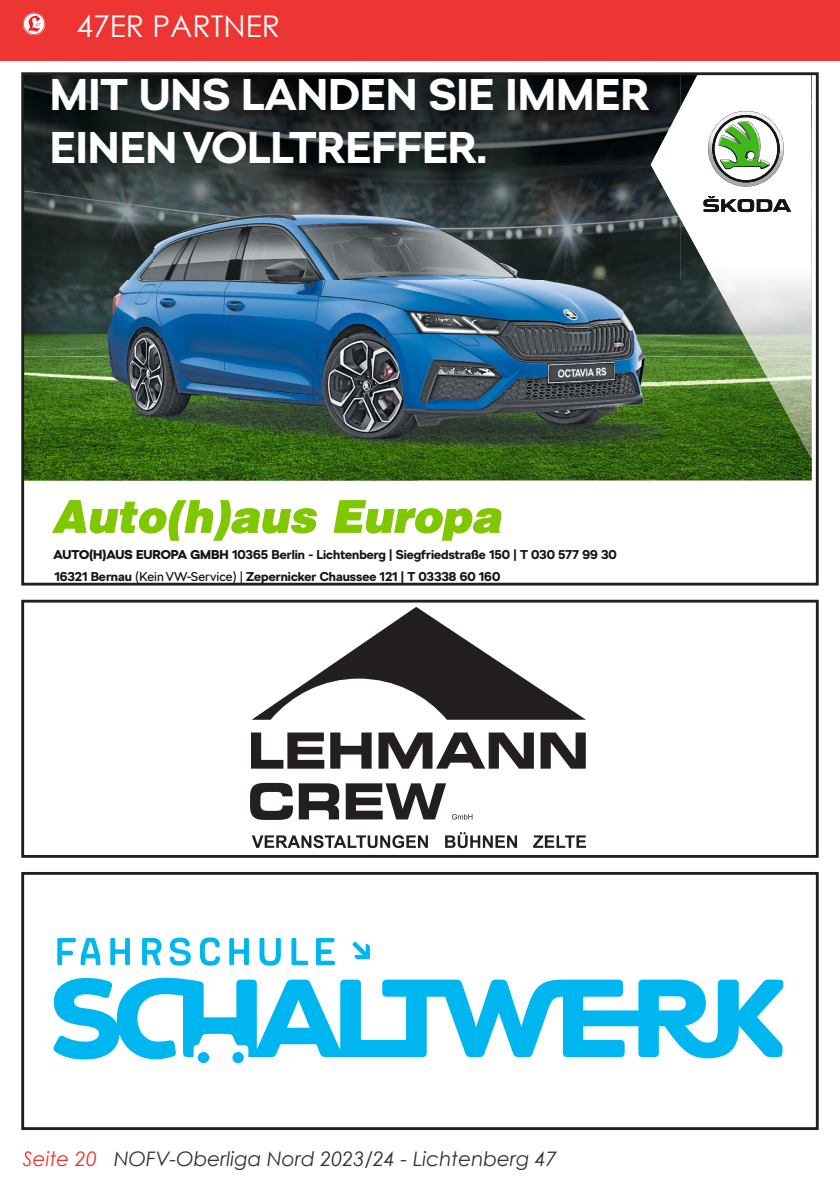
<style>
.page{position:relative;width:840px;height:1191px;background:#fff}
.page>*{position:absolute;margin:0;border:0;box-sizing:border-box;transform-origin:0 0}
.t1{font:700 44px/52.8px "SKODA Next";color:#fff}
.t2{font:30px "Century Gothic";color:#fff}
.t3{font:italic 20px "Century Gothic";color:#2f3336}
.t4{font:700 12.6px/21.6px "SKODA Next";color:#131413}
.s1{font-weight:900}
.s2{font-weight:400}
.s3{color:#ed3533}
</style>
<div class="page">
<div style="left:0;top:0;width:839px;height:61px;background:#ed3533"></div>
<svg style="left:23px;top:13px;width:22px;height:22px"></svg>
<svg style="left:57px;top:937px;width:313px;height:28px"></svg>
<svg style="left:53px;top:977px;width:730px;height:86px;fill:#00b6f0"></svg>
<div style="left:21px;top:872px;width:797px;height:258px;border:3px solid #231f20"></div>
<svg style="left:251px;top:732px;width:334px;height:36px"></svg>
<svg style="left:250px;top:783px;width:222px;height:37px"></svg>
<svg style="left:252px;top:832px;width:333px;height:16px"></svg>
<svg style="left:252px;top:607px;width:333px;height:113px"></svg>
<div style="left:21px;top:600px;width:797px;height:257px;border:3px solid #231f20"></div>
<img style="left:25px;top:338px;width:786px;height:196px">
<img style="left:25px;top:76px;width:655px;height:262px">
<img style="left:680px;top:281px;width:34px;height:57px">
<img style="left:745px;top:338px;width:66px;height:120px">
<img style="left:650px;top:76px;width:161px;height:205px">
<img style="left:714px;top:281px;width:97px;height:57px">
<svg style="left:707px;top:111px;width:76px;height:76px"></svg>
<svg style="left:703px;top:196px;width:87px;height:16px"></svg>
<img style="left:86px;top:511px;width:145px;height:16px">
<img style="left:52px;top:500px;width:34px;height:33px">
<img style="left:90px;top:509px;width:28px;height:24px">
<img style="left:119px;top:502px;width:19px;height:31px">
<img style="left:139px;top:508px;width:27px;height:25px">
<img style="left:169px;top:500px;width:17px;height:38px">
<img style="left:184px;top:500px;width:29px;height:33px">
<img style="left:214px;top:500px;width:16px;height:38px">
<img style="left:231px;top:508px;width:28px;height:25px">
<img style="left:263px;top:508px;width:53px;height:1px">
<img style="left:262px;top:509px;width:54px;height:24px">
<svg style="left:333px;top:500px;width:168px;height:40px"></svg>
<img style="left:333px;top:500px;width:33px;height:33px">
<img style="left:366px;top:508px;width:76px;height:1px">
<img style="left:366px;top:509px;width:76px;height:24px">
<img style="left:442px;top:508px;width:30px;height:30px">
<img style="left:473px;top:508px;width:28px;height:25px">
<div style="left:21px;top:72px;width:797px;height:513px;border:3px solid #231f20"></div>
<h2 class="t2" style="left:77px;top:7px;width:205px">47ER PARTNER</h2>
<h1 class="t1" style="left:50px;top:69px;width:600px">MIT UNS LANDEN SIE IMMER<br>EINEN VOLLTREFFER.</h1>
<p class="t4" style="left:53px;top:544px;width:564px"><span class="s1">AUTO(H)AUS EUROPA GMBH</span> 10365 Berlin - Lichtenberg | Siegfriedstraße 150 | T 030 577 99 30<br>16321 Bernau <span class="s2">(Kein VW-Service) |</span> Zepernicker Chaussee 121 | T 03338 60 160</p>
<h3 class="t3" style="left:23px;top:1145px;width:536px"><span class="s3">Seite 20</span> NOFV-Oberliga Nord 2023/24 - Lichtenberg 47</h3>
</div>
